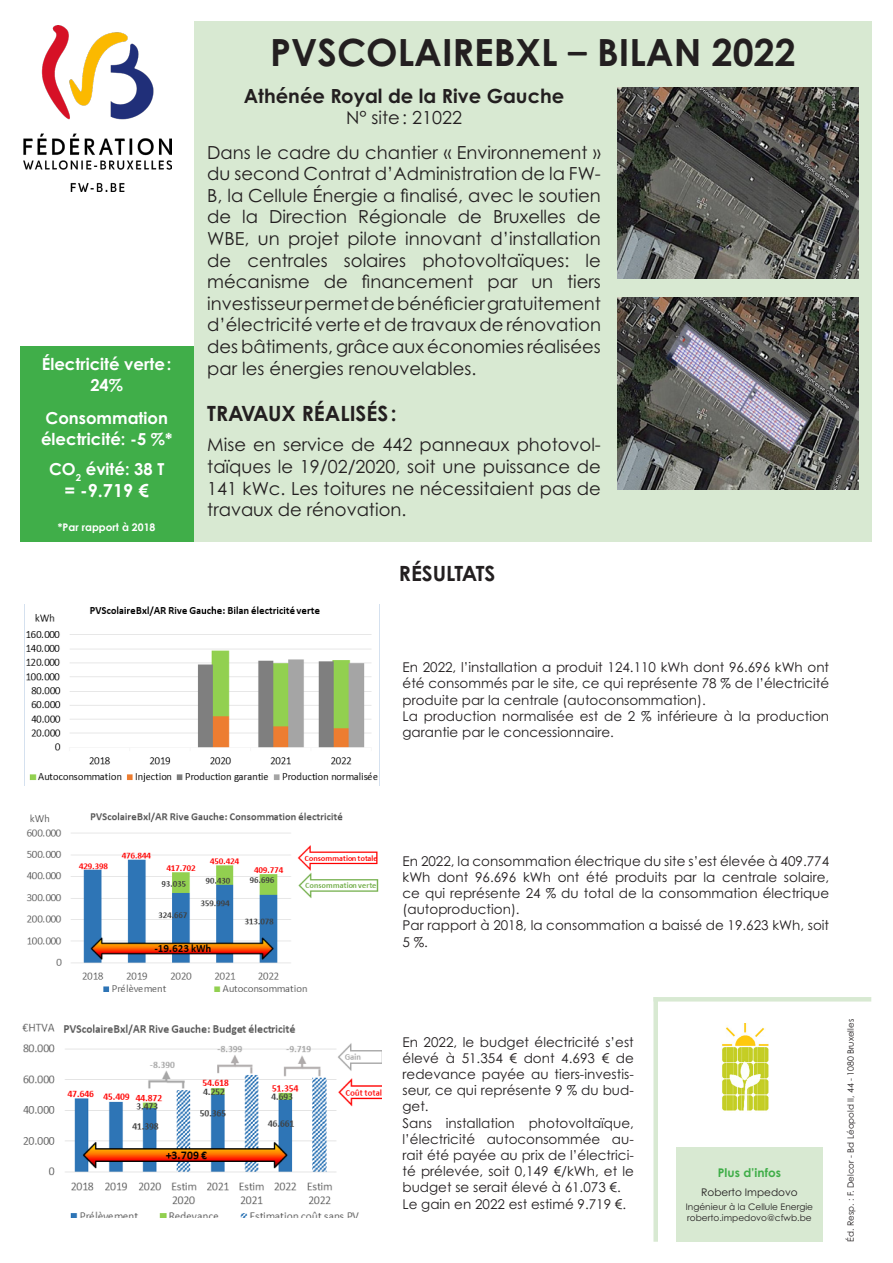
<style>
.page{position:relative;width:893px;height:1263px;background:#fff}
.page>*{position:absolute;margin:0;border:0;box-sizing:border-box;transform-origin:0 0}
.t1{font:700 37.5px "Century Gothic Pro";color:#231f20}
.t2{font:700 21px "Century Gothic Pro";color:#231f20}
.t3{font:700 19.5px "Century Gothic Pro";color:#231f20}
.t4{font:18px/21.6px "Century Gothic Pro";color:#231f20;text-align:justify}
.t5{font:700 18px "Century Gothic Pro";color:#fff}
.t6{font:700 16.5px/21.6px "Century Gothic Pro";color:#fff}
.t7{font:13.5px/16.2px "Century Gothic Pro";color:#231f20;text-align:justify}
.t8{font:700 12px "Century Gothic Pro";color:#40ae49}
.t9{font:700 10.5px "Century Gothic Pro";color:#fff}
.t10{font:10.5px "Century Gothic Pro";color:#231f20}
.t11{font:9px "Century Gothic Pro";color:#231f20}
.t12{font:8.7px "Century Gothic Pro";color:#231f20}
.s1{font-family:"Calibri"}
</style>
<div class="page">
<div style="left:194px;top:21px;width:678px;height:521px;background:#d8e9d2"></div>
<div style="left:676px;top:1147px;width:147px;height:95px;background:#d8e9d2"></div>
<img style="left:722px;top:1024px;width:47px;height:87px">
<div style="left:653px;top:997px;width:5px;height:245px;background:#d8e9d2"></div>
<hr style="left:653px;top:997px;width:218px;height:4px;background:#d8e9d2">
<img style="left:618px;top:87px;width:241px;height:192px">
<img style="left:618px;top:298px;width:241px;height:191px">
<img style="left:22px;top:1023px;width:360px;height:194px">
<img style="left:26px;top:812px;width:353px;height:180px">
<img style="left:26px;top:604px;width:354px;height:181px">
<img style="left:24px;top:26px;width:148px;height:165px">
<div style="left:20px;top:347px;width:173px;height:195px;background:#40ae49"></div>
<p class="t6" style="left:42px;top:353px;width:131px">Électricité verte:</p>
<p class="t6" style="left:90px;top:374px;width:34px">24%</p>
<p class="t6" style="left:41px;top:407px;width:133px">Consommation électricité: -5 %*</p>
<p class="t6" style="left:49px;top:458px;width:117px">CO<sub>2</sub> évité: 38 T</p>
<p class="t5" style="left:64px;top:479px;width:86px">= -9.719 €</p>
<p class="t9" style="left:58px;top:521px;width:99px">*Par rapport à 2018</p>
<p class="t1" style="left:270px;top:29px;width:527px">PVSCOLAIREBXL <span class="s1">–</span> BILAN 2022</p>
<p class="t3" style="left:244px;top:83px;width:322px">Athénée Royal de la Rive Gauche</p>
<p class="t4" style="left:346px;top:107px;width:117px">N° site: 21022</p>
<p class="t4" style="left:207px;top:141px;width:395px">Dans le cadre du chantier « Environnement » du second Contrat d’Administration de la FW-B, la Cellule Énergie a finalisé, avec le soutien de la Direction Régionale de Bruxelles de WBE, un projet pilote innovant d’installation de centrales solaires photovoltaïques: le mécanisme de financement par un tiers investisseur permet de bénéficier gratuitement d’électricité verte et de travaux de rénovation des bâtiments, grâce aux économies réalisées par les énergies renouvelables.</p>
<p class="t2" style="left:207px;top:401px;width:191px">TRAVAUX RÉALISÉS:</p>
<p class="t4" style="left:207px;top:434px;width:395px">Mise en service de 442 panneaux photovol&shy;taïques le 19/02/2020, soit une puissance de 141 kWc. Les toitures ne nécessitaient pas de travaux de rénovation.</p>
<p class="t2" style="left:399px;top:561px;width:98px">RÉSULTATS</p>
<p class="t7" style="left:403px;top:659px;width:428px">En 2022, l’installation a produit 124.110 kWh dont 96.696 kWh ont été consommés par le site, ce qui représente 78 % de l’électricité produite par la centrale (autoconsommation).</p>
<p class="t7" style="left:403px;top:708px;width:428px">La production normalisée est de 2 % inférieure à la production garantie par le concessionnaire.</p>
<p class="t7" style="left:403px;top:852px;width:428px">En 2022, la consommation électrique du site s’est élevée à 409.774 kWh dont 96.696 kWh ont été produits par la centrale solaire, ce qui représente 24 % du total de la consommation électrique (autoproduction).</p>
<p class="t7" style="left:403px;top:917px;width:428px">Par rapport à 2018, la consommation a baissé de 19.623 kWh, soit<br>5 %.</p>
<p class="t7" style="left:403px;top:1033px;width:233px">En 2022, le budget électricité s’est élevé à 51.354 € dont 4.693 € de redevance payée au tiers-investis&shy;seur, ce qui représente 9 % du bud&shy;get.</p>
<p class="t7" style="left:403px;top:1114px;width:233px">Sans installation photovoltaïque, l’électricité autoconsommée au&shy;rait été payée au prix de l’électrici&shy;té prélevée, soit 0,149 €/kWh, et le budget se serait élevé à 61.073 €.</p>
<p class="t7" style="left:403px;top:1195px;width:225px">Le gain en 2022 est estimé 9.719 €.</p>
<p class="t8" style="left:718px;top:1165px;width:65px">Plus d’infos</p>
<p class="t10" style="left:701px;top:1185px;width:98px">Roberto Impedovo</p>
<p class="t11" style="left:686px;top:1201px;width:129px">Ingénieur à la Cellule Energie</p>
<p class="t11" style="left:687px;top:1212px;width:126px">roberto.impedovo@cfwb.be</p>
<p class="t12" style="left:845px;top:1242px;width:224px;rotate:-90deg">Éd. Resp. : F. Delcor - Bd Léopold II, 44 - 1080 Bruxelles</p>
</div>
